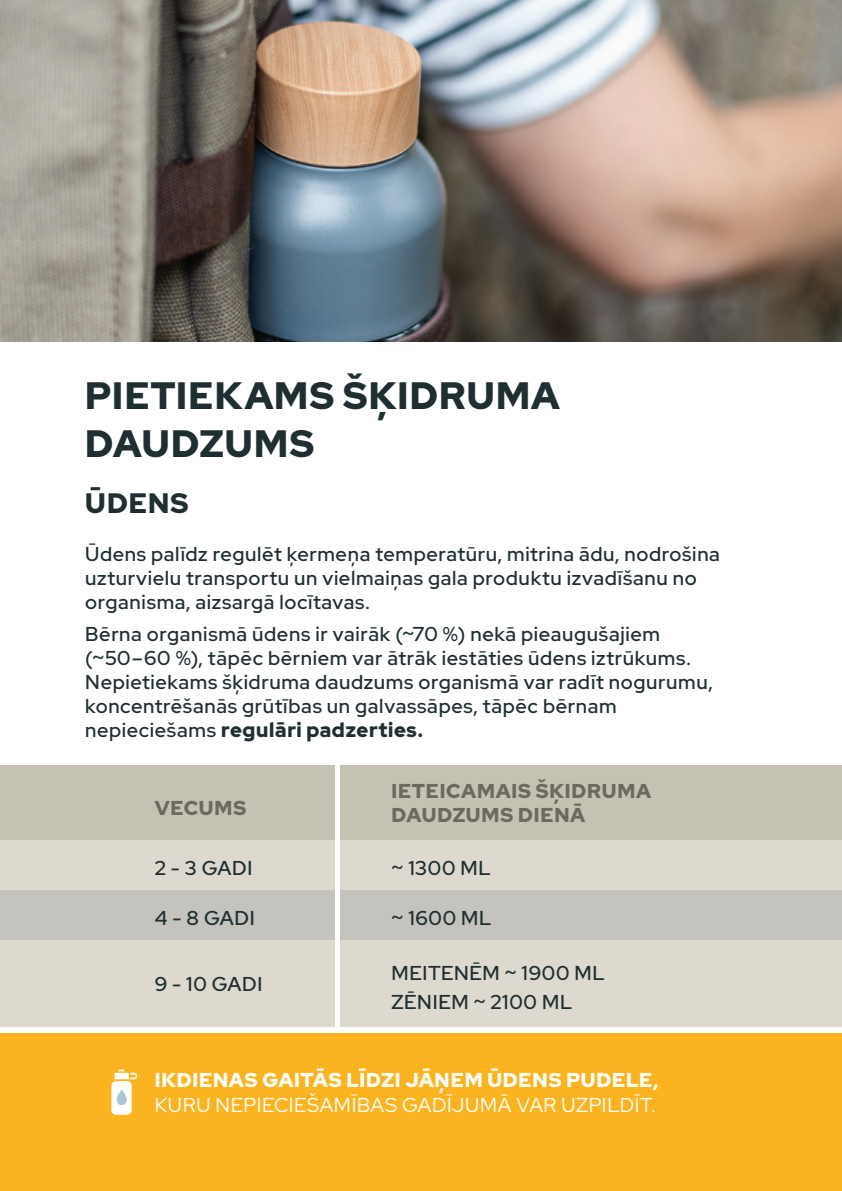
<style>
.page{position:relative;width:842px;height:1191px;background:#fff}
.page>*{position:absolute;margin:0;border:0;box-sizing:border-box;transform-origin:0 0}
.t1{font:900 38px/48px "Red Hat Display";letter-spacing:.03em;color:#1f2e31}
.t2{font:900 28px "Red Hat Display";letter-spacing:.035em;color:#1f2e31}
.t3{font:500 20px/24px "Red Hat Display";letter-spacing:.03em;color:#1f2e31}
.t4{font:20px "Red Hat Display";letter-spacing:.03em;color:#fff}
.t5{font:900 20px/24px "Red Hat Display";letter-spacing:.04em;color:#6b6a5c}
.t6{font:900 20px "Red Hat Display";letter-spacing:.04em;color:#fff}
.s1{font-weight:900}
</style>
<div class="page">
<div style="left:0;top:765px;width:335px;height:261px;background:#ded9ce"></div>
<div style="left:0;top:889px;width:335px;height:50px;background:#c4c3be"></div>
<div style="left:0;top:765px;width:335px;height:75px;background:#c5c2b4"></div>
<div style="left:340px;top:765px;width:502px;height:261px;background:#ded9ce"></div>
<div style="left:340px;top:889px;width:502px;height:50px;background:#c4c3be"></div>
<div style="left:340px;top:765px;width:502px;height:75px;background:#c5c2b4"></div>
<img style="left:0;top:0;width:842px;height:341px">
<div style="left:0;top:1033px;width:842px;height:158px;background:#fbb420"></div>
<div style="left:111px;top:1081px;width:21px;height:33px;background:#fff;border-radius:5px"></div>
<svg style="left:115px;top:1069px;width:22px;height:10px"></svg>
<svg style="left:117px;top:1089px;width:10px;height:16px"></svg>
<h1 class="t1" style="left:85px;top:371px;width:476px">PIETIEKAMS ŠĶIDRUMA<br>DAUDZUMS</h1>
<h2 class="t2" style="left:85px;top:484px;width:105px">ŪDENS</h2>
<p class="t3" style="left:85px;top:541px;width:636px">Ūdens palīdz regulēt ķermeņa temperatūru, mitrina ādu, nodrošina uzturvielu transportu un vielmaiņas gala produktu izvadīšanu no organisma, aizsargā locītavas.</p>
<p class="t3" style="left:85px;top:621px;width:629px">Bērna organismā ūdens ir vairāk (~70 %) nekā pieaugušajiem (~50–60 %), tāpēc bērniem var ātrāk iestāties ūdens iztrūkums.<br>Nepietiekams šķidruma daudzums organismā var radīt nogurumu, koncentrēšanās grūtības un galvassāpes, tāpēc bērnam nepieciešams <span class="s1">regulāri padzerties.</span></p>
<p class="t5" style="left:155px;top:795px;width:93px">VECUMS</p>
<p class="t3" style="left:155px;top:856px;width:99px">2 - 3 GADI</p>
<p class="t3" style="left:155px;top:905px;width:101px">4 - 8 GADI</p>
<p class="t3" style="left:155px;top:972px;width:109px">9 - 10 GADI</p>
<p class="t5" style="left:392px;top:778px;width:261px">IETEICAMAIS ŠĶIDRUMA<br>DAUDZUMS DIENĀ</p>
<p class="t3" style="left:392px;top:856px;width:101px">~ 1300 ML</p>
<p class="t3" style="left:392px;top:905px;width:101px">~ 1600 ML</p>
<p class="t3" style="left:392px;top:958px;width:215px;line-height:28.8px">MEITENĒM ~ 1900 ML<br>ZĒNIEM ~ 2100 ML</p>
<p class="t6" style="left:155px;top:1067px;width:505px">IKDIENAS GAITĀS LĪDZI JĀŅEM ŪDENS PUDELE,</p>
<p class="t4" style="left:155px;top:1091px;width:502px">KURU NEPIECIEŠAMĪBAS GADĪJUMĀ VAR UZPILDĪT.</p>
</div>
